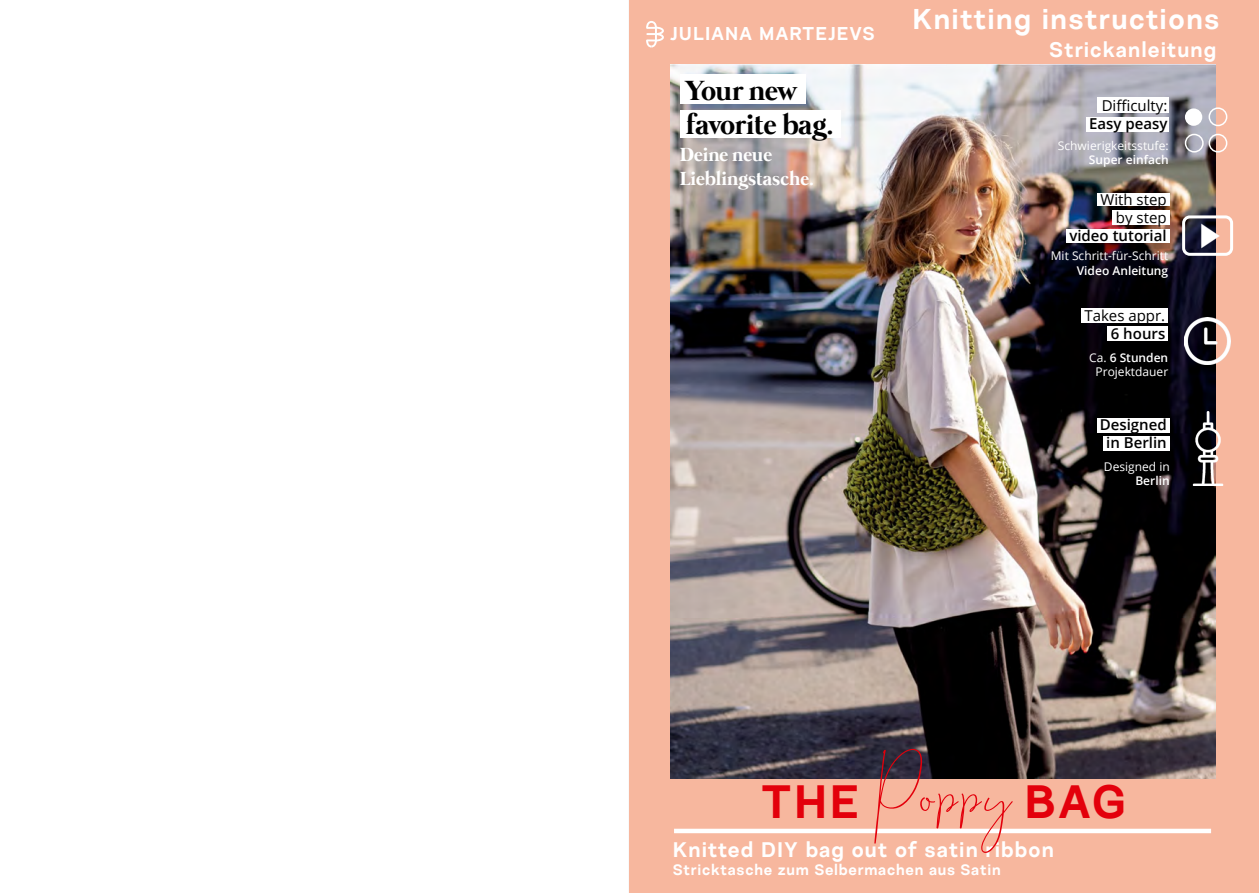
<style>
.page{position:relative;width:1259px;height:893px;background:#fff}
.page>*{position:absolute;margin:0;border:0;box-sizing:border-box;transform-origin:0 0}
.t1{font:108px "Cellina";letter-spacing:.05em;color:#e3000b}
.t2{font:700 46.5px "Nurom";letter-spacing:.05em;color:#e3000b}
.t3{font:700 28.5px "Nurom";letter-spacing:.05em;color:#fff}
.t4{font:700 28.5px/34.2px "Mermaid";color:#000}
.t5{font:700 21px "Nurom";letter-spacing:.05em;color:#fff}
.t6{font:700 19.5px/23.4px "Mermaid";color:#fff}
.t7{font:700 18.45px "Nurom";letter-spacing:.05em;color:#fff}
.t8{font:15px/18px "Open Sans";color:#000;text-align:right}
.t9{font:700 15px "Nurom";letter-spacing:.05em;color:#fff}
.t10{font:600 15px/18px "Open Sans";color:#000;text-align:center}
.t11{font:12px/14.4px "Open Sans";color:#fff;text-align:right}
.s1{font-weight:600}
</style>
<div class="page">
<div style="left:629px;top:0;width:630px;height:893px;background:#f7b79e"></div>
<img style="left:670px;top:65px;width:545px;height:713px">
<div style="left:1097px;top:193px;width:72px;height:13px;background:#fff"></div>
<div style="left:1112px;top:210px;width:57px;height:14px;background:#fff"></div>
<div style="left:1066px;top:229px;width:103px;height:14px;background:#fff"></div>
<div style="left:1081px;top:308px;width:87px;height:15px;background:#fff"></div>
<div style="left:1107px;top:326px;width:61px;height:15px;background:#fff"></div>
<svg style="left:646px;top:21px;width:18px;height:27px"></svg>
<hr style="left:674px;top:829px;width:537px;height:4px;background:#fff">
<div style="left:1182px;top:215px;width:51px;height:41px;border:3px solid #fff;border-radius:6px"></div>
<img style="left:1195px;top:220px;width:25px;height:32px">
<img style="left:1184px;top:318px;width:47px;height:46px">
<div style="left:1185px;top:108px;width:17px;height:18px;background:#fff;border-radius:50%"></div>
<div style="left:1208px;top:107px;width:19px;height:19px;border:2px solid #fff;border-radius:50%"></div>
<div style="left:1184px;top:134px;width:19px;height:19px;border:2px solid #fff;border-radius:50%"></div>
<div style="left:1208px;top:134px;width:19px;height:19px;border:2px solid #fff;border-radius:50%"></div>
<img style="left:1170px;top:411px;width:54px;height:75px">
<div style="left:1097px;top:418px;width:72px;height:15px;background:#fff"></div>
<div style="left:1103px;top:436px;width:66px;height:14px;background:#fff"></div>
<div style="left:680px;top:74px;width:125px;height:30px;background:#fff"></div>
<div style="left:680px;top:111px;width:160px;height:27px;background:#fff"></div>
<div style="left:1097px;top:98px;width:71px;height:15px;background:#fff"></div>
<div style="left:1086px;top:117px;width:83px;height:15px;background:#fff"></div>
<p class="t7" style="left:670px;top:22px;width:206px">JULIANA MARTEJEVS</p>
<p class="t4" style="left:686px;top:75px;width:149px">Your new favorite bag.</p>
<p class="t6" style="left:680px;top:144px;width:136px">Deine neue<br>Lieblingstasche.</p>
<p class="t3" style="left:912px;top:1px;width:308px">Knitting instructions</p>
<p class="t5" style="left:1049px;top:36px;width:169px">Strickanleitung</p>
<p class="t8" style="left:1089px;top:96px;width:80px">Difficulty:<br><span class="s1">Easy peasy</span></p>
<p class="t11" style="left:1058px;top:138px;width:112px">Schwierigkeitsstufe:<br><span class="s1">Super einfach</span></p>
<p class="t8" style="left:1069px;top:190px;width:99px">With step<br>by step<br><span class="s1">video tutorial</span></p>
<p class="t11" style="left:1050px;top:248px;width:119px">Mit Schritt-für-Schritt<br><span class="s1">Video Anleitung</span></p>
<p class="t8" style="left:1084px;top:306px;width:82px">Takes appr.<br><span class="s1">6 hours</span></p>
<p class="t11" style="left:1089px;top:350px;width:81px;text-align:center">Ca. <span class="s1">6 Stunden<br></span>Projektdauer</p>
<p class="t10" style="left:1099px;top:415px;width:69px">Designed in Berlin</p>
<p class="t11" style="left:1104px;top:459px;width:67px">Designed in<br><span class="s1">Berlin</span></p>
<p class="t1" style="left:874px;top:744px;width:139px">Poppy</p>
<p class="t2" style="left:761px;top:772px;width:100px">THE</p>
<p class="t2" style="left:1024px;top:772px;width:103px">BAG</p>
<p class="t5" style="left:673px;top:836px;width:382px">Knitted DIY bag out of satin ribbon</p>
<p class="t9" style="left:673px;top:860px;width:329px">Stricktasche zum Selbermachen aus Satin</p>
</div>
